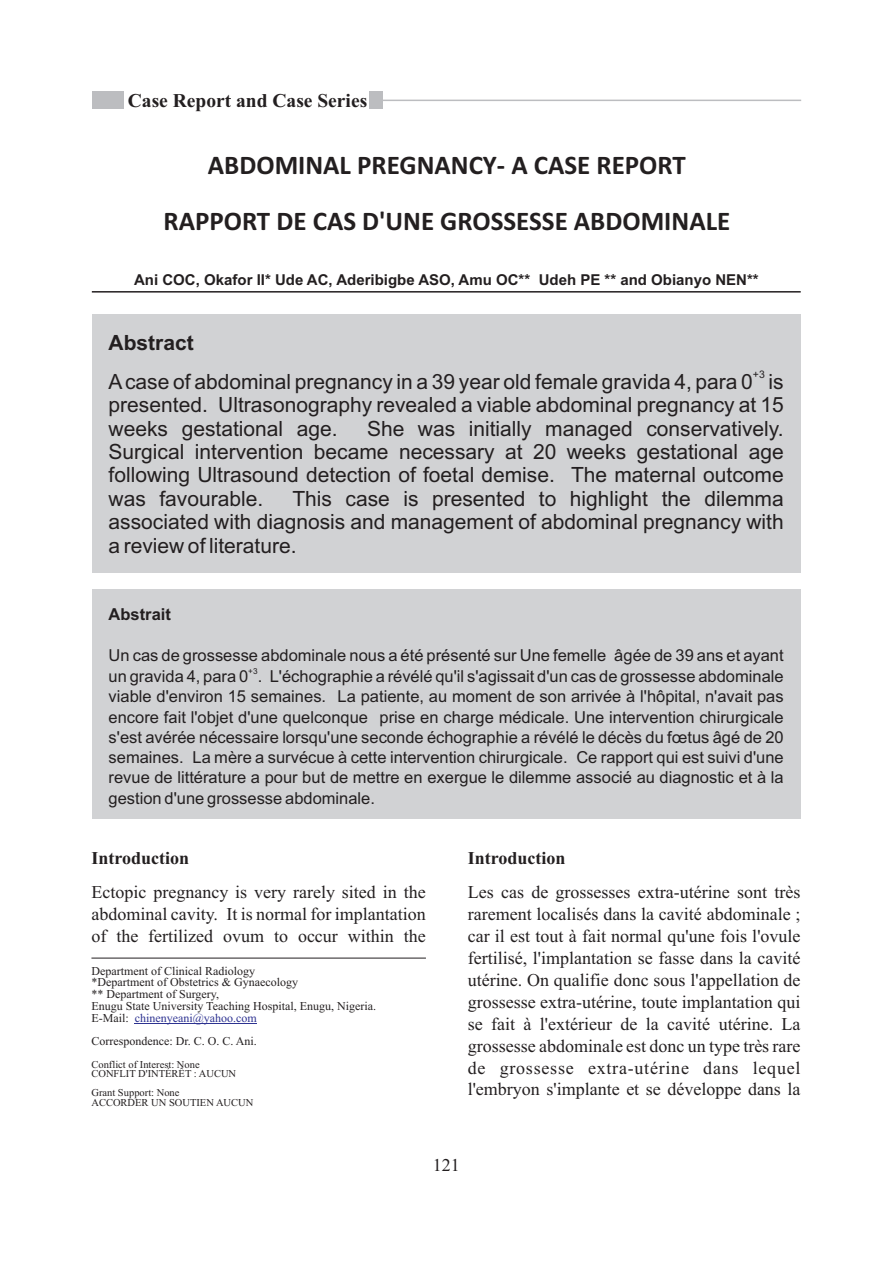
<style>
.page{position:relative;width:893px;height:1263px;background:#fff}
.page>*{position:absolute;margin:0;border:0;box-sizing:border-box;transform-origin:0 0}
.t1{font:700 27px/55.7px "Calibri";color:#231f20;text-align:center}
.t2{font:21px/23.4px "Arial";color:#231f20;text-align:justify}
.t3{font:700 21px "Arial";color:#231f20}
.t4{font:700 19.5px "Times New Roman";color:#231f20}
.t5{font:18px/21.9px "Times New Roman";color:#231f20;text-align:justify}
.t6{font:700 18px "Times New Roman";color:#231f20}
.t7{font:16.5px/20.2px "Arial";color:#231f20;text-align:justify}
.t8{font:700 16.5px "Arial";color:#231f20}
.t9{font:700 15px "Arial";color:#231f20}
.t10{font:12px/11.9px "Times New Roman";color:#231f20}
.t11{font:12px "Times New Roman";color:#2d3291}
.t12{font:10.5px/9.6px "Times New Roman";color:#231f20}
.t13{font:10.5px "Arial";color:#231f20}
.t14{font:8.25px "Arial";color:#231f20}
</style>
<div class="page">
<div style="left:92px;top:314px;width:709px;height:258px;background:#d1d2d4"></div>
<div style="left:369px;top:92px;width:14px;height:17px;background:#bcbdc0"></div>
<hr style="left:369px;top:100px;width:432px;height:1px;background:#bcbdc0">
<div style="left:92px;top:92px;width:32px;height:17px;background:#bcbdc0"></div>
<hr style="left:92px;top:291px;width:709px;height:2px;background:#231f20">
<div style="left:92px;top:590px;width:709px;height:229px;background:#d1d2d4"></div>
<hr style="left:135px;top:1023px;width:122px;height:1px;background:#2d3291">
<hr style="left:91px;top:958px;width:335px;height:1px;background:#231f20">
<p class="t4" style="left:128px;top:94px;width:241px">Case Report and Case Series</p>
<h1 class="t1" style="left:163px;top:139px;width:568px">ABDOMINAL PREGNANCY- A CASE REPORT<br>RAPPORT DE CAS D'UNE GROSSESSE ABDOMINALE</h1>
<p class="t9" style="left:134px;top:274px;width:626px">Ani COC, Okafor II* Ude AC, Aderibigbe ASO, Amu OC** Udeh PE ** and Obianyo NEN**</p>
<p class="t3" style="left:109px;top:335px;width:87px">Abstract</p>
<p class="t13" style="left:753px;top:370px;width:13px">+3</p>
<p class="t2" style="left:109px;top:371px;width:677px">Acase of abdominal pregnancy in a 39 year old female gravida 4, para 0 is presented. Ultrasonography revealed a viable abdominal pregnancy at 15 weeks gestational age.</p>
<p class="t2" style="left:109px;top:418px;width:677px;text-indent:258px">She was initially managed conservatively.<br>Surgical intervention became necessary at 20 weeks gestational age following Ultrasound detection of foetal demise. The maternal outcome was favourable.</p>
<p class="t2" style="left:109px;top:489px;width:677px;text-indent:184px">This case is presented to highlight the dilemma associated with diagnosis and management of abdominal pregnancy with a review of literature.</p>
<p class="t8" style="left:109px;top:608px;width:64px">Abstrait</p>
<p class="t7" style="left:109px;top:646px;width:677px">Un cas de grossesse abdominale nous a été présenté sur Une femelle âgée de 39 ans et ayant</p>
<p class="t14" style="left:248px;top:668px;width:11px">+3</p>
<p class="t7" style="left:109px;top:668px;width:677px">un gravida 4, para 0 . L'échographie a révélé qu'il s'agissait d'un cas de grossesse abdominale viable d'environ 15 semaines. La patiente, au moment de son arrivée à l'hôpital, n'avait pas encore fait l'objet d'une quelconque prise en charge médicale. Une intervention chirurgicale s'est avérée nécessaire lorsqu'une seconde échographie a révélé le décès du fœtus âgé de 20 semaines. La mère a survécue à cette intervention chirurgicale. Ce rapport qui est suivi d'une revue de littérature a pour but de mettre en exergue le dilemme associé au diagnostic et à la gestion d'une grossesse abdominale.</p>
<p class="t6" style="left:91px;top:852px;width:99px">Introduction</p>
<p class="t5" style="left:91px;top:883px;width:336px">Ectopic pregnancy is very rarely sited in the abdominal cavity. It is normal for implantation of the fertilized ovum to occur within the</p>
<p class="t10" style="left:91px;top:966px;width:286px">Department of Clinical Radiology<br>*Department of Obstetrics &amp; Gynaecology<br>** Department of Surgery,<br>Enugu State University Teaching Hospital, Enugu, Nigeria.<br>E-Mail:</p>
<p class="t10" style="left:91px;top:1037px;width:167px">Correspondence: Dr. C. O. C. Ani.</p>
<p class="t12" style="left:91px;top:1060px;width:146px">Conflict of Interest: None<br>CONFLIT D'INTÉRÊT : AUCUN</p>
<p class="t12" style="left:91px;top:1089px;width:163px">Grant Support: None<br>ACCORDER UN SOUTIEN AUCUN</p>
<p class="t11" style="left:135px;top:1013px;width:124px">chinenyeani@yahoo.com</p>
<p class="t6" style="left:468px;top:852px;width:99px">Introduction</p>
<p class="t5" style="left:468px;top:883px;width:334px">Les cas de grossesses extra-utérine sont très rarement localisés dans la cavité abdominale ; car il est tout à fait normal qu'une fois l'ovule fertilisé, l'implantation se fasse dans la cavité utérine. On qualifie donc sous l'appellation de grossesse extra-utérine, toute implantation qui se fait à l'extérieur de la cavité utérine. La grossesse abdominale est donc un type très rare de grossesse extra-utérine dans lequel l'embryon s'implante et se développe dans la</p>
<p class="t5" style="left:433px;top:1156px;width:28px">121</p>
</div>
